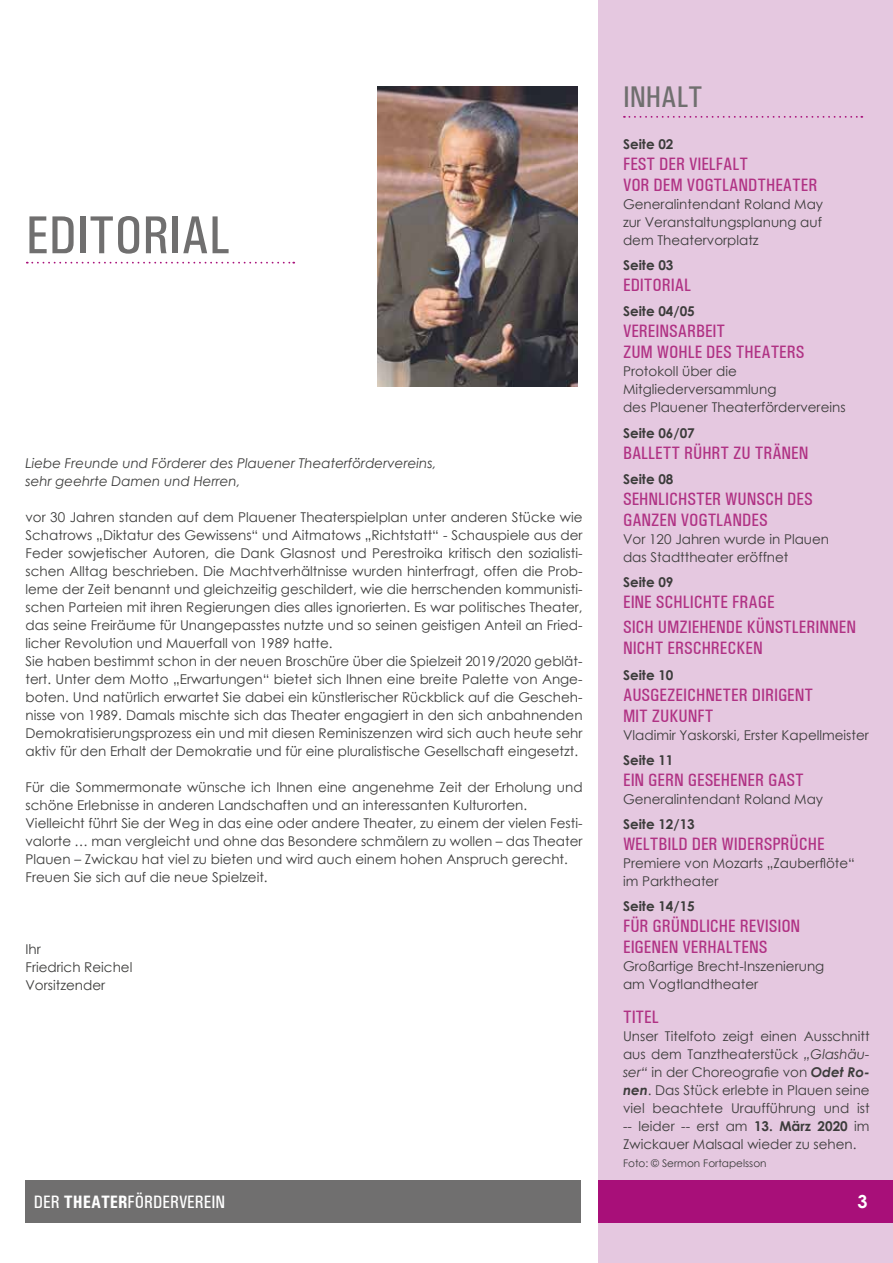
<style>
.page{position:relative;width:893px;height:1263px;background:#fff}
.page>*{position:absolute;margin:0;border:0;box-sizing:border-box;transform-origin:0 0}
.t1{font:500 condensed 54px "Univers";color:#706f6f}
.t2{font:500 condensed 30px "Univers";color:#706f6f}
.t3{font:500 condensed 18px/21px "Univers";color:#b03284}
.t4{font:500 condensed 18px "Univers";color:#fff}
.t5{font:700 18px "Century Gothic";color:#fff}
.t6{font:13.5px/18px "Century Gothic";color:#3c3c3b}
.t7{font:700 13.5px "Century Gothic";color:#3c3c3b}
.t8{font:italic 13.5px/18px "Century Gothic";color:#3c3c3b}
.t9{font:10.5px "Century Gothic";color:#3c3c3b}
.s1{font-weight:700}
.s2{font-style:italic}
.s3{font-weight:700;font-style:italic}
</style>
<div class="page">
<div style="left:25px;top:1180px;width:556px;height:42px;background:#706f6f"></div>
<img style="left:378px;top:86px;width:200px;height:301px">
<div style="left:599px;top:0;width:294px;height:1263px;background:#e5c8e0"></div>
<svg style="left:624px;top:116px;width:238px;height:2px"></svg>
<svg style="left:27px;top:262px;width:267px;height:2px"></svg>
<div style="left:599px;top:1180px;width:294px;height:42px;background:#a80f79"></div>
<h1 class="t1" style="left:26px;top:204px;width:206px">EDITORIAL</h1>
<p class="t8" style="left:26px;top:454px;width:412px">Liebe Freunde und Förderer des Plauener Theaterfördervereins, sehr geehrte Damen und Herren,</p>
<p class="t6" style="left:26px;top:508px;width:559px">vor 30 Jahren standen auf dem Plauener Theaterspielplan unter anderen Stücke wie Schatrows „Diktatur des Gewissens“ und Aitmatows „Richtstatt“ - Schauspiele aus der Feder sowjetischer Autoren, die Dank Glasnost und Perestroika kritisch den sozialisti&shy;schen Alltag beschrieben. Die Machtverhältnisse wurden hinterfragt, offen die Prob&shy;leme der Zeit benannt und gleichzeitig geschildert, wie die herrschenden kommunisti&shy;schen Parteien mit ihren Regierungen dies alles ignorierten. Es war politisches Theater, das seine Freiräume für Unangepasstes nutzte und so seinen geistigen Anteil an Fried&shy;licher Revolution und Mauerfall von 1989 hatte.<br>Sie haben bestimmt schon in der neuen Broschüre über die Spielzeit 2019/2020 geblät&shy;tert. Unter dem Motto „Erwartungen“ bietet sich Ihnen eine breite Palette von Ange&shy;boten. Und natürlich erwartet Sie dabei ein künstlerischer Rückblick auf die Gescheh&shy;nisse von 1989. Damals mischte sich das Theater engagiert in den sich anbahnenden Demokratisierungsprozess ein und mit diesen Reminiszenzen wird sich auch heute sehr aktiv für den Erhalt der Demokratie und für eine pluralistische Gesellschaft eingesetzt.</p>
<p class="t6" style="left:26px;top:778px;width:559px">Für die Sommermonate wünsche ich Ihnen eine angenehme Zeit der Erholung und schöne Erlebnisse in anderen Landschaften und an interessanten Kulturorten.<br>Vielleicht führt Sie der Weg in das eine oder andere Theater, zu einem der vielen Festi&shy;valorte … man vergleicht und ohne das Besondere schmälern zu wollen – das Theater Plauen – Zwickau hat viel zu bieten und wird auch einem hohen Anspruch gerecht.<br>Freuen Sie sich auf die neue Spielzeit.</p>
<p class="t6" style="left:26px;top:940px;width:108px">Ihr<br>Friedrich Reichel<br>Vorsitzender</p>
<h3 class="t4" style="left:34px;top:1191px;width:193px">DER <span class="s1">THEATER</span>FÖRDERVEREIN</h3>
<h2 class="t2" style="left:623px;top:80px;width:81px">INHALT</h2>
<p class="t7" style="left:623px;top:134px;width:52px">Seite 02</p>
<h3 class="t3" style="left:623px;top:153px;width:196px">FEST DER VIELFALT<br>VOR DEM VOGTLANDTHEATER</h3>
<p class="t6" style="left:623px;top:195px;width:202px;text-align:justify">Generalintendant Roland May zur Veranstaltungsplanung auf dem Theatervorplatz</p>
<p class="t7" style="left:623px;top:255px;width:52px">Seite 03</p>
<h3 class="t3" style="left:623px;top:275px;width:70px">EDITORIAL</h3>
<p class="t7" style="left:623px;top:301px;width:73px">Seite 04/05</p>
<h3 class="t3" style="left:623px;top:321px;width:183px">VEREINSARBEIT<br>ZUM WOHLE DES THEATERS</h3>
<p class="t6" style="left:623px;top:362px;width:224px">Protokoll über die<br>Mitgliederversammlung<br>des Plauener Theaterfördervereins</p>
<p class="t7" style="left:623px;top:422px;width:73px">Seite 06/07</p>
<h3 class="t3" style="left:623px;top:442px;width:187px">BALLETT RÜHRT ZU TRÄNEN</h3>
<p class="t7" style="left:623px;top:469px;width:52px">Seite 08</p>
<h3 class="t3" style="left:623px;top:488px;width:191px">SEHNLICHSTER WUNSCH DES<br>GANZEN VOGTLANDES</h3>
<p class="t6" style="left:623px;top:530px;width:208px">Vor 120 Jahren wurde in Plauen das Stadttheater eröffnet</p>
<p class="t7" style="left:623px;top:572px;width:52px">Seite 09</p>
<h3 class="t3" style="left:623px;top:589px;width:234px;line-height:25.2px">EINE SCHLICHTE FRAGE<br>SICH UMZIEHENDE KÜNSTLERINNEN</h3>
<h3 class="t3" style="left:623px;top:638px;width:141px">NICHT ERSCHRECKEN</h3>
<p class="t7" style="left:623px;top:664px;width:52px">Seite 10</p>
<h3 class="t3" style="left:623px;top:684px;width:192px">AUSGEZEICHNETER DIRIGENT<br>MIT ZUKUNFT</h3>
<p class="t6" style="left:623px;top:726px;width:247px">Vladimir Yaskorski, Erster Kapellmeister</p>
<p class="t7" style="left:623px;top:750px;width:52px">Seite 11</p>
<h3 class="t3" style="left:623px;top:769px;width:182px">EIN GERN GESEHENER GAST</h3>
<p class="t6" style="left:623px;top:790px;width:202px">Generalintendant Roland May</p>
<p class="t7" style="left:623px;top:814px;width:73px">Seite 12/13</p>
<h3 class="t3" style="left:623px;top:834px;width:203px">WELTBILD DER WIDERSPRÜCHE</h3>
<p class="t6" style="left:623px;top:854px;width:233px">Premiere von Mozarts „Zauberflöte“ im Parktheater</p>
<p class="t7" style="left:623px;top:896px;width:73px">Seite 14/15</p>
<h3 class="t3" style="left:623px;top:916px;width:179px">FÜR GRÜNDLICHE REVISION<br>EIGENEN VERHALTENS</h3>
<p class="t6" style="left:623px;top:957px;width:203px">Großartige Brecht-Inszenierung am Vogtlandtheater</p>
<h3 class="t3" style="left:623px;top:1007px;width:37px">TITEL</h3>
<p class="t6" style="left:623px;top:1027px;width:248px;text-align:justify">Unser Titelfoto zeigt einen Ausschnitt aus dem Tanztheaterstück <span class="s2">„Glashäu&shy;ser“</span> in der Choreografie von <span class="s3">Odet Ro&shy;nen</span>. Das Stück erlebte in Plauen seine viel beachtete Uraufführung und ist -- leider -- erst am <span class="s1">13. März 2020</span> im Zwickauer Malsaal wieder zu sehen.</p>
<p class="t9" style="left:623px;top:1156px;width:145px">Foto: © Sermon Fortapelsson</p>
<h3 class="t5" style="left:857px;top:1188px;width:12px">3</h3>
</div>
